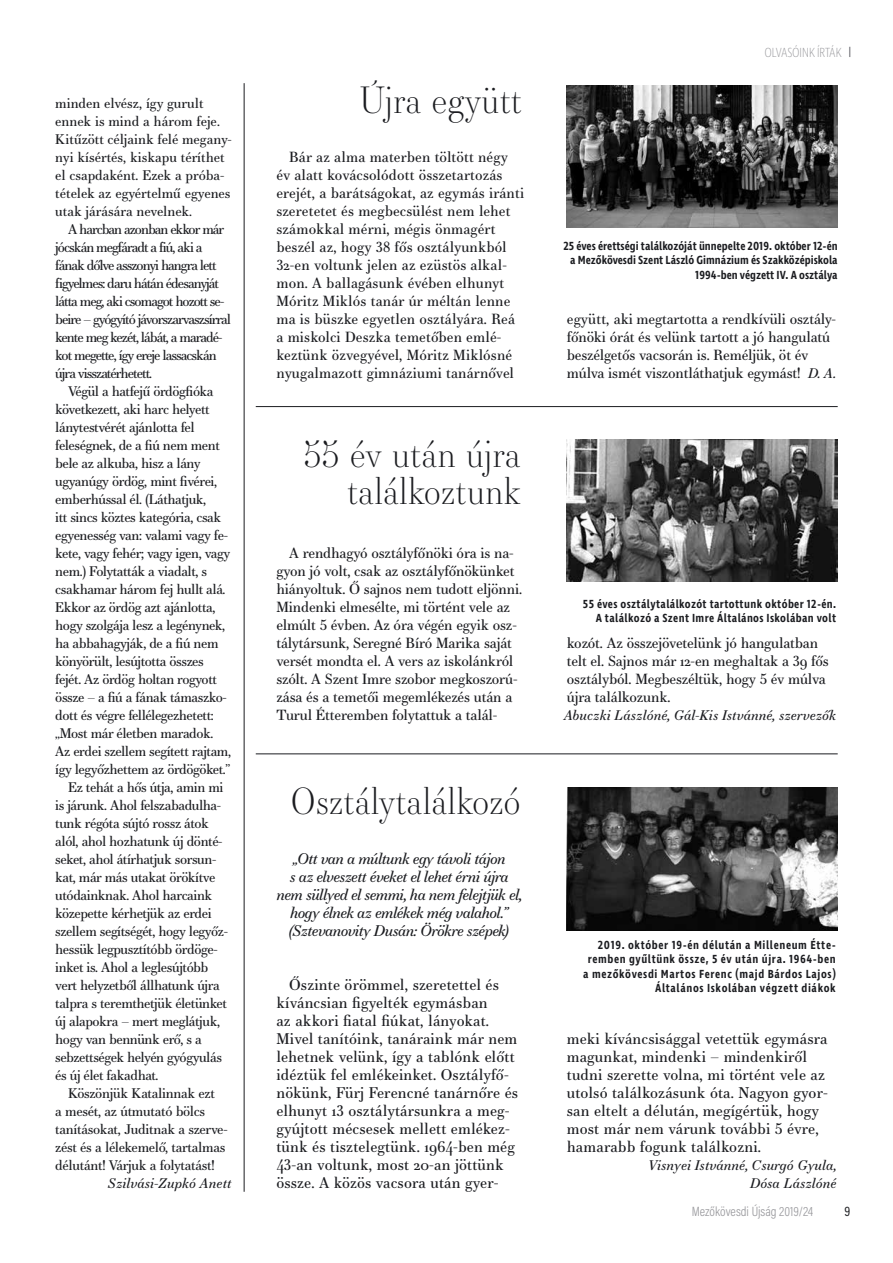
<style>
.page{position:relative;width:893px;height:1263px;background:#fff}
.page>*{position:absolute;margin:0;border:0;box-sizing:border-box;transform-origin:0 0}
.t1{font:300 36px/37.2px "Essonnes Display";color:#1b1c20;text-align:right}
.t2{font:15px/18px "Essonnes Text";letter-spacing:.01em;color:#1b1c20}
.t3{font:italic 15px/18px "Essonnes Text";letter-spacing:-.04em;color:#1b1c20;text-align:center}
.t4{font:14.25px/18px "Essonnes Text";letter-spacing:-.01em;color:#1b1c20}
.t5{font:14.25px/18px "Essonnes Text";letter-spacing:.01em;color:#1b1c20}
.t6{font:13.5px "Essonnes Text";letter-spacing:-.03em;color:#1b1c20}
.t7{font:13.5px/18px "Essonnes Text";letter-spacing:-.07em;color:#1b1c20}
.t8{font:13.5px/18px "Essonnes Text";color:#1b1c20}
.t9{font:italic 13.5px/18px "Essonnes Text";color:#1b1c20;text-align:right}
.t10{font:300 13.5px "Acumin Pro Cond";color:#98989c}
.t11{font:200 13.5px "Ingra Cd";letter-spacing:-.035em;color:#98989c}
.t12{font:13.5px "Acumin Pro Cond";color:#1b1c20}
.t13{font:600 12px/14.4px "Ingra Cd";letter-spacing:.05em;color:#1b1c20;text-align:right}
.t14{font:600 12px/14.4px "Ingra Cd";color:#1b1c20;text-align:right}
.t15{font:600 12px/14.4px "Ingra Cd";letter-spacing:.03em;color:#1b1c20;text-align:right}
</style>
<div class="page">
<hr style="left:244px;top:83px;width:1px;height:1109px;background:#1b1c20">
<img style="left:567px;top:86px;width:271px;height:142px">
<img style="left:567px;top:440px;width:271px;height:142px">
<img style="left:567px;top:787px;width:271px;height:143px">
<hr style="left:256px;top:406px;width:582px;height:1px;background:#1b1c20">
<hr style="left:256px;top:753px;width:582px;height:1px;background:#1b1c20">
<p class="t8" style="left:55px;top:94px;width:178px">minden elvész, így gurult ennek is mind a három feje.<br>Kitűzött céljaink felé megan - nyi kísértés, kiskapu téríthet el csapdaként. Ezek a próba&shy;tételek az egyértelmű egyenes utak járására nevelnek.</p>
<p class="t7" style="left:55px;top:220px;width:177px;text-indent:13px">A harcban azonban ekkor már jócskán megfáradt a fiú, aki a fának dőlve asszonyi hangra lett figyelmes: daru hátán édesanyját látta meg, aki csomagot hozott se&shy;beire – gyógyító jávorszarvaszsírral kente meg kezét, lábát, a maradé&shy;kot megette, így ereje lassacskán újra visszatérhetett.</p>
<p class="t6" style="left:68px;top:381px;width:147px">Végül a hatfejű ördögfióka</p>
<p class="t6" style="left:55px;top:399px;width:156px">következett, aki harc helyett</p>
<p class="t6" style="left:55px;top:417px;width:141px">lánytestvérét ajánlotta fel</p>
<p class="t6" style="left:55px;top:435px;width:166px">feleségnek, de a fiú nem ment</p>
<p class="t6" style="left:55px;top:453px;width:147px">bele az alkuba, hisz a lány</p>
<p class="t6" style="left:55px;top:471px;width:163px">ugyanúgy ördög, mint fivérei,</p>
<p class="t6" style="left:55px;top:489px;width:153px">emberhússal él. (Láthatjuk,</p>
<p class="t6" style="left:55px;top:507px;width:167px">itt sincs köztes kategória, csak</p>
<p class="t6" style="left:55px;top:525px;width:174px">egyenesség van: valami vagy fe-</p>
<p class="t6" style="left:55px;top:543px;width:176px">kete, vagy fehér; vagy igen, vagy</p>
<p class="t6" style="left:55px;top:561px;width:153px">nem.) Folytatták a viadalt, s</p>
<p class="t6" style="left:55px;top:579px;width:172px">csakhamar három fej hullt alá.</p>
<p class="t6" style="left:55px;top:597px;width:162px">Ekkor az ördög azt ajánlotta,</p>
<p class="t6" style="left:55px;top:615px;width:172px">hogy szolgája lesz a legénynek,</p>
<p class="t6" style="left:55px;top:633px;width:165px">ha abbahagyják, de a fiú nem</p>
<p class="t6" style="left:55px;top:651px;width:150px">könyörült, lesújtotta összes</p>
<p class="t6" style="left:55px;top:669px;width:163px">fejét. Az ördög holtan rogyott</p>
<p class="t6" style="left:55px;top:687px;width:173px">össze – a fiú a fának támaszko-</p>
<p class="t6" style="left:55px;top:705px;width:160px">dott és végre fellélegezhetett:</p>
<p class="t6" style="left:55px;top:723px;width:160px">„Most már életben maradok.</p>
<p class="t6" style="left:55px;top:741px;width:177px">Az erdei szellem segített rajtam,</p>
<p class="t6" style="left:55px;top:759px;width:176px">így legyőzhettem az ördögöket.”</p>
<p class="t6" style="left:68px;top:777px;width:157px">Ez tehát a hős útja, amin mi</p>
<p class="t6" style="left:55px;top:795px;width:167px">is járunk. Ahol felszabadulha-</p>
<p class="t6" style="left:55px;top:813px;width:155px">tunk régóta sújtó rossz átok</p>
<p class="t6" style="left:55px;top:831px;width:169px">alól, ahol hozhatunk új dönté-</p>
<p class="t6" style="left:55px;top:849px;width:163px">seket, ahol átírhatjuk sorsun-</p>
<p class="t6" style="left:55px;top:867px;width:162px">kat, már más utakat örökítve</p>
<p class="t6" style="left:55px;top:885px;width:159px">utódainknak. Ahol harcaink</p>
<p class="t6" style="left:55px;top:903px;width:158px">közepette kérhetjük az erdei</p>
<p class="t6" style="left:55px;top:921px;width:174px">szellem segítségét, hogy legyőz-</p>
<p class="t6" style="left:55px;top:939px;width:164px">hessük legpusztítóbb ördöge-</p>
<p class="t6" style="left:55px;top:957px;width:155px">inket is. Ahol a leglesújtóbb</p>
<p class="t6" style="left:55px;top:975px;width:166px">vert helyzetből állhatunk újra</p>
<p class="t6" style="left:55px;top:993px;width:173px">talpra s teremthetjük életünket</p>
<p class="t6" style="left:55px;top:1011px;width:166px">új alapokra – mert meglátjuk,</p>
<p class="t6" style="left:55px;top:1029px;width:148px">hogy van bennünk erő, s a</p>
<p class="t6" style="left:55px;top:1047px;width:168px">sebzettségek helyén gyógyulás</p>
<p class="t6" style="left:55px;top:1065px;width:105px">és új élet fakadhat.</p>
<p class="t6" style="left:68px;top:1083px;width:149px">Köszönjük Katalinnak ezt</p>
<p class="t6" style="left:55px;top:1101px;width:151px">a mesét, az útmutató bölcs</p>
<p class="t6" style="left:55px;top:1119px;width:174px">tanításokat, Juditnak a szerve-</p>
<p class="t6" style="left:55px;top:1137px;width:172px">zést és a lélekemelő, tartalmas</p>
<p class="t6" style="left:55px;top:1155px;width:161px">délutánt! Várjuk a folytatást!</p>
<p class="t9" style="left:108px;top:1174px;width:125px">Szilvási-Zupkó Anett</p>
<h1 class="t1" style="left:360px;top:80px;width:164px">Újra együtt</h1>
<p class="t5" style="left:276px;top:148px;width:249px;text-indent:13px">Bár az alma materben töltött négy év alatt kovácsolódott összetartozás erejét, a barátságokat, az egymás iránti szeretetet és megbecsülést nem lehet számokkal mérni, mégis önmagért beszél az, hogy 38 fős osztályunkból 32-en voltunk jelen az ezüstös alkal&shy;mon. A ballagásunk évében elhunyt Móritz Miklós tanár úr méltán lenne ma is büszke egyetlen osztályára. Reá a miskolci Deszka temetőben emlé&shy;keztünk özvegyével, Móritz Miklósné nyugalmazott gimnáziumi tanárnővel</p>
<h1 class="t1" style="left:303px;top:434px;width:219px">55 év után újra találkoztunk</h1>
<p class="t4" style="left:276px;top:544px;width:247px;text-indent:13px">A rendhagyó osztályfőnöki óra is na&shy;gyon jó volt, csak az osztályfőnökünket hiányoltuk. Ő sajnos nem tudott eljönni.<br>Mindenki elmesélte, mi történt vele az elmúlt 5 évben. Az óra végén egyik osz&shy;tálytársunk, Seregné Bíró Marika saját versét mondta el. A vers az iskolánkról szólt. A Szent Imre szobor megkoszorú&shy;zása és a temetői megemlékezés után a Turul Étteremben folytattuk a talál-</p>
<h1 class="t1" style="left:291px;top:781px;width:232px">Osztálytalálkozó</h1>
<p class="t3" style="left:276px;top:849px;width:247px">„Ott van a múltunk egy távoli tájon<br>s az elveszett éveket el lehet érni újra nem süllyed el semmi, ha nem felejtjük el, hogy élnek az emlékek még valahol.” (Sztevanovity Dusán: Örökre szépek)</p>
<p class="t2" style="left:276px;top:975px;width:243px;text-indent:13px">Őszinte örömmel, szeretettel és kíváncsian figyelték egymásban<br>az akkori fiatal fiúkat, lányokat.<br>Mivel tanítóink, tanáraink már nem lehetnek velünk, így a tablónk előtt idéztük fel emlékeinket. Osztályfő&shy;nökünk, Fürj Ferencné tanárnőre és elhunyt 13 osztálytársunkra a meg&shy;gyújtott mécsesek mellett emlékez&shy;tünk és tisztelegtünk. 1964-ben még 43-an voltunk, most 20-an jöttünk össze. A közös vacsora után gyer-</p>
<p class="t11" style="left:764px;top:44px;width:79px">OLVASÓINK ÍRTÁK</p>
<p class="t14" style="left:563px;top:239px;width:276px">25 éves érettségi találkozóját ünnepelte 2019. október 12-én a Mezőkövesdi Szent László Gimnázium és Szakközépiskola<br>1994-ben végzett IV. A osztálya</p>
<p class="t4" style="left:567px;top:310px;width:271px">együtt, aki megtartotta a rendkívüli osztály&shy;főnöki órát és velünk tartott a jó hangulatú beszélgetős vacsorán is. Reméljük, öt év múlva ismét viszontláthatjuk egymást!</p>
<p class="t9" style="left:808px;top:364px;width:30px">D. A.</p>
<p class="t15" style="left:583px;top:597px;width:255px">55 éves osztálytalálkozót tartottunk október 12-én.<br>A találkozó a Szent Imre Általános Iskolában volt</p>
<p class="t4" style="left:567px;top:634px;width:263px">kozót. Az összejövetelünk jó hangulatban telt el. Sajnos már 12-en meghaltak a 39 fős osztályból. Megbeszéltük, hogy 5 év múlva újra találkozunk.</p>
<p class="t9" style="left:564px;top:706px;width:274px">Abuczki Lászlóné, Gál-Kis Istvánné, szervezők</p>
<p class="t13" style="left:583px;top:938px;width:254px">2019. október 19-én délután a Milleneum Étte&shy;remben gyűltünk össze, 5 év után újra. 1964-ben a mezőkövesdi Martos Ferenc (majd Bárdos Lajos)<br>Általános Iskolában végzett diákok</p>
<p class="t2" style="left:567px;top:1029px;width:263px">meki kíváncsisággal vetettük egymásra magunkat, mindenki – mindenkiről tudni szerette volna, mi történt vele az utolsó találkozásunk óta. Nagyon gyor&shy;san eltelt a délután, megígértük, hogy most már nem várunk további 5 évre, hamarabb fogunk találkozni.</p>
<p class="t9" style="left:648px;top:1156px;width:190px">Visnyei Istvánné, Csurgó Gyula,<br>Dósa Lászlóné</p>
<p class="t10" style="left:692px;top:1202px;width:123px">Mezőkövesdi Újság 2019/24</p>
<p class="t12" style="left:845px;top:1202px;width:7px">9</p>
</div>
